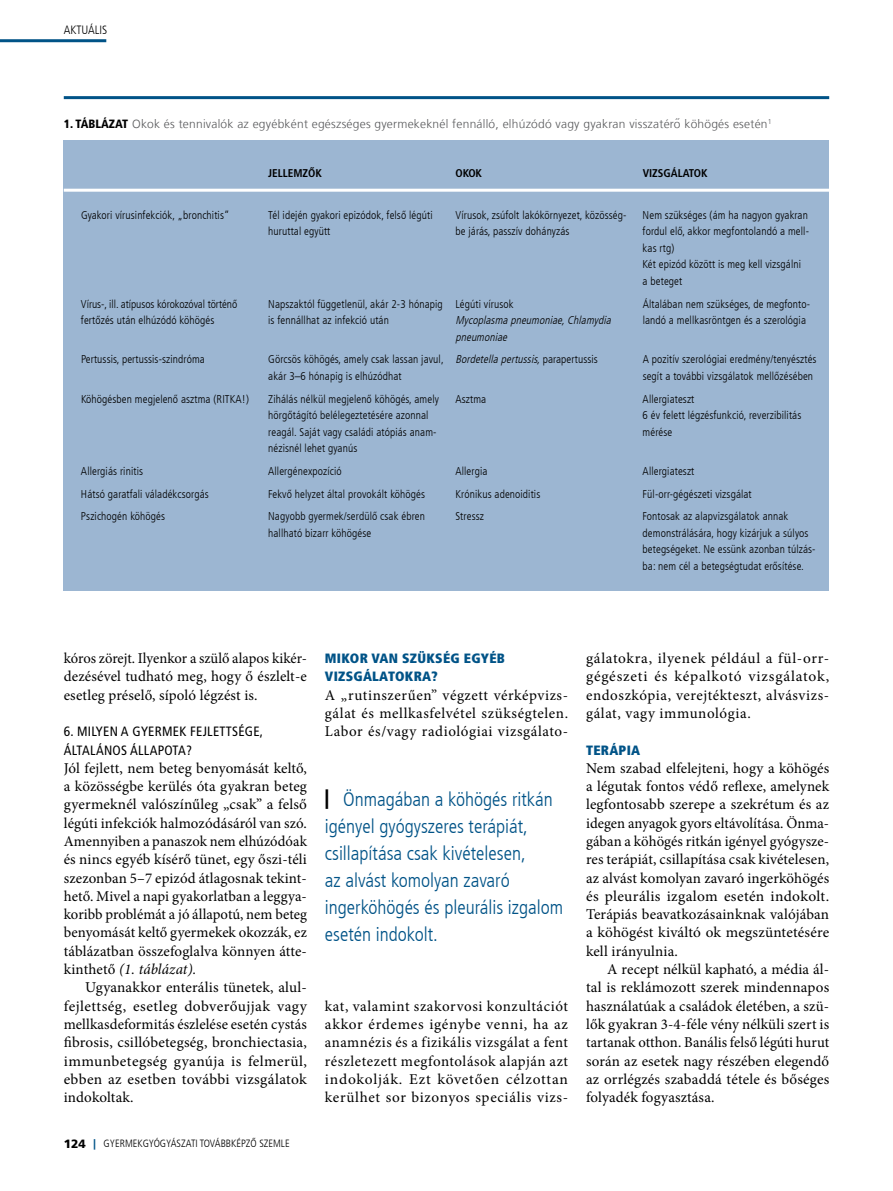
<style>
.page{position:relative;width:893px;height:1191px;background:#fff}
.page>*{position:absolute;margin:0;border:0;box-sizing:border-box;transform-origin:0 0}
.t1{font:300 condensed 19.5px/27px "Frutiger LT Com";color:#005387}
.t2{font:15px/18.3px "Minion Pro";letter-spacing:.015em;color:#000;text-align:justify}
.t3{font:condensed 13.5px/18.3px "Frutiger LT Com";letter-spacing:.02em;color:#000}
.t4{font:900 condensed 13.5px/18.3px "Frutiger LT Com";letter-spacing:.02em;color:#005387}
.t5{font:300 12px "Frutiger LT Com";letter-spacing:.02em;color:#58595b}
.t6{font:300 condensed 12px "Frutiger LT Com";color:#000}
.t7{font:300 condensed 11.25px/16.5px "Frutiger LT Com";letter-spacing:.01em;color:#000}
.t8{font:italic 300 condensed 11.25px/16.5px "Frutiger LT Com";color:#000}
.t9{font:700 condensed 11.25px "Frutiger LT Com";color:#000}
.t10{font:300 condensed 10.5px "Frutiger LT Com";color:#000}
.s1{font-weight:900;font-stretch:condensed;color:#000}
.s2{font-style:normal}
.s3{font-style:italic}
.s4{font-weight:900;font-stretch:normal;font-size:12px}
.s5{font-weight:900;font-stretch:normal;color:#005387}
.s6{font-weight:900;font-stretch:normal;color:#000}
</style>
<div class="page">
<hr style="left:0;top:39px;width:106px;height:3px;background:#005387">
<hr style="left:64px;top:96px;width:765px;height:3px;background:#005387">
<div style="left:64px;top:140px;width:765px;height:451px;background:#9cb6d2"></div>
<hr style="left:64px;top:189px;width:765px;height:3px;background:#fff">
<p class="t6" style="left:64px;top:22px;width:45px">aktuális</p>
<p class="t5" style="left:64px;top:117px;width:709px"><span class="s1">1. TÁBLÁZAT</span> Okok és tennivalók az egyébként egészséges gyermekeknél fennálló, elhúzódó vagy gyakran visszatérő köhögés esetén<sup>1</sup></p>
<p class="t9" style="left:268px;top:166px;width:55px">JELLEMZŐK</p>
<p class="t9" style="left:455px;top:166px;width:28px">OKOK</p>
<p class="t9" style="left:643px;top:166px;width:66px">VIZSGÁLATOK</p>
<p class="t7" style="left:81px;top:207px;width:150px">Gyakori vírusinfekciók, „bronchitis”</p>
<p class="t7" style="left:268px;top:207px;width:166px">Tél idején gyakori epizódok, felső légúti huruttal együtt</p>
<p class="t7" style="left:455px;top:207px;width:172px">Vírusok, zsúfolt lakókörnyezet, közösség&shy;be járás, passzív dohányzás</p>
<p class="t7" style="left:643px;top:207px;width:168px">Nem szükséges (ám ha nagyon gyakran fordul elő, akkor megfontolandó a mell&shy;kas rtg)<br>Két epizód között is meg kell vizsgálni<br>a beteget</p>
<p class="t7" style="left:81px;top:295px;width:158px">Vírus-, ill. atípusos kórokozóval történő fertőzés után elhúzódó köhögés</p>
<p class="t7" style="left:268px;top:295px;width:176px">Napszaktól függetlenül, akár 2-3 hónapig is fennállhat az infekció után</p>
<p class="t7" style="left:455px;top:295px;width:60px">Légúti vírusok</p>
<p class="t7" style="left:643px;top:295px;width:169px">Általában nem szükséges, de megfonto&shy;landó a mellkasröntgen és a szerológia</p>
<p class="t8" style="left:455px;top:312px;width:160px">Mycoplasma pneumoniae,Chlamydia pneumoniae</p>
<p class="t7" style="left:81px;top:351px;width:125px">Pertussis, pertussis-szindróma</p>
<p class="t7" style="left:268px;top:351px;width:177px">Görcsös köhögés, amely csak lassan javul, akár 3–6 hónapig is elhúzódhat</p>
<p class="t8" style="left:455px;top:351px;width:144px">Bordetella pertussis,<span class="s2">p a r a p e r t u s s i s</span></p>
<p class="t7" style="left:643px;top:351px;width:175px">A pozitív szerológiai eredmény/tenyésztés segít a további vizsgálatok mellőzésében</p>
<p class="t7" style="left:81px;top:390px;width:169px">Köhögésben megjelenő asztma (RITKA!)</p>
<p class="t7" style="left:268px;top:390px;width:172px">Zihálás nélkül megjelenő köhögés, amely hörgőtágító belélegeztetésére azonnal reagál. Saját vagy családi atópiás anam&shy;nézisnél lehet gyanús</p>
<p class="t7" style="left:455px;top:390px;width:32px">Asztma</p>
<p class="t7" style="left:643px;top:390px;width:160px">Allergiateszt<br>6 év felett légzésfunkció, reverzibilitás mérése</p>
<p class="t7" style="left:81px;top:463px;width:64px">Allergiás rinitis</p>
<p class="t7" style="left:268px;top:463px;width:75px">Allergénexpozíció</p>
<p class="t7" style="left:455px;top:463px;width:34px">Allergia</p>
<p class="t7" style="left:643px;top:463px;width:53px">Allergiateszt</p>
<p class="t7" style="left:81px;top:485px;width:129px">Hátsó garatfali váladékcsorgás</p>
<p class="t7" style="left:268px;top:485px;width:158px">Fekvő helyzet által provokált köhögés</p>
<p class="t7" style="left:455px;top:485px;width:86px">Krónikus adenoiditis</p>
<p class="t7" style="left:643px;top:485px;width:111px">Fül-orr-gégészeti vizsgálat</p>
<p class="t7" style="left:81px;top:508px;width:86px">Pszichogén köhögés</p>
<p class="t7" style="left:268px;top:508px;width:158px">Nagyobb gyermek/serdülő csak ébren hallható bizarr köhögése</p>
<p class="t7" style="left:455px;top:508px;width:30px">Stressz</p>
<p class="t7" style="left:643px;top:508px;width:175px">Fontosak az alapvizsgálatok annak demonstrálására, hogy kizárjuk a súlyos betegségeket. Ne essünk azonban túlzás&shy;ba: nem cél a betegségtudat erősítése.</p>
<p class="t2" style="left:64px;top:649px;width:245px">kóros zörejt. Ilyenkor a szülő alapos kikér&shy;dezésével tudható meg, hogy ő észlelt-e esetleg préselő, sípoló légzést is.</p>
<p class="t3" style="left:64px;top:722px;width:201px">6. MILYEN A GYERMEK FEJLETTSÉGE,<br>ÁLTALÁNOS ÁLLAPOTA?</p>
<p class="t2" style="left:64px;top:759px;width:245px">Jól fejlett, nem beteg benyomását keltő, a közösségbe kerülés óta gyakran beteg gyermeknél valószínűleg „csak” a felső légúti infekciók halmozódásáról van szó.<br>Amennyiben a panaszok nem elhúzódóak és nincs egyéb kísérő tünet, egy őszi-téli szezonban 5–7 epizód átlagosnak tekint&shy;hető. Mivel a napi gyakorlatban a leggya&shy;koribb problémát a jó állapotú, nem beteg benyomását keltő gyermekek okozzák, ez táblázatban összefoglalva könnyen átte&shy;kinthető <span class="s3">(1. táblázat).</span></p>
<p class="t2" style="left:64px;top:978px;width:245px;text-indent:21px">Ugyanakkor enterális tünetek, alul&shy;fejlettség, esetleg dobverőujjak vagy mellkasdeformitás észlelése esetén cystás fibrosis, csillóbetegség, bronchiectasia, immunbetegség gyanúja is felmerül, ebben az esetben további vizsgálatok indokoltak.</p>
<p class="t10" style="left:64px;top:1136px;width:227px"><span class="s4">124</span> <span class="s5">|</span> Gyermekgyógyászati továbbképző szemle</p>
<p class="t4" style="left:325px;top:649px;width:181px">MIKOR VAN SZÜKSÉG EGYÉB<br>VIZSGÁLATOKRA?</p>
<p class="t2" style="left:325px;top:686px;width:245px">A „rutinszerűen” végzett vérképvizs&shy;gálat és mellkasfelvétel szükségtelen.<br>Labor és/vagy radiológiai vizsgálato-</p>
<h1 class="t1" style="left:325px;top:786px;width:240px"><span class="s6">|</span> Önmagában a köhögés ritkán igényel gyógyszeres terápiát, csillapítása csak kivételesen,<br>az alvást komolyan zavaró ingerköhögés és pleurális izgalom esetén indokolt.</h1>
<p class="t2" style="left:325px;top:996px;width:245px">kat, valamint szakorvosi konzultációt akkor érdemes igénybe venni, ha az anamnézis és a fizikális vizsgálat a fent részletezett megfontolások alapján azt indokolják. Ezt követően célzottan kerülhet sor bizonyos speciális vizs-</p>
<p class="t2" style="left:586px;top:649px;width:245px">gálatokra, ilyenek például a fül-orr&shy;gégészeti és képalkotó vizsgálatok, endoszkópia, verejtékteszt, alvásvizs&shy;gálat, vagy immunológia.</p>
<p class="t4" style="left:586px;top:740px;width:56px">TERÁPIA</p>
<p class="t2" style="left:586px;top:759px;width:245px">Nem szabad elfelejteni, hogy a köhögés a légutak fontos védő reflexe, amelynek legfontosabb szerepe a szekrétum és az idegen anyagok gyors eltávolítása. Önma&shy;gában a köhögés ritkán igényel gyógysze&shy;res terápiát, csillapítása csak kivételesen, az alvást komolyan zavaró ingerköhögés és pleurális izgalom esetén indokolt.<br>Terápiás beavatkozásainknak valójában a köhögést kiváltó ok megszüntetésére kell irányulnia.</p>
<p class="t2" style="left:586px;top:960px;width:245px;text-indent:21px">A recept nélkül kapható, a média ál&shy;tal is reklámozott szerek mindennapos használatúak a családok életében, a szü&shy;lők gyakran 3-4-féle vény nélküli szert is tartanak otthon. Banális felső légúti hurut során az esetek nagy részében elegendő az orrlégzés szabaddá tétele és bőséges folyadék fogyasztása.</p>
</div>
